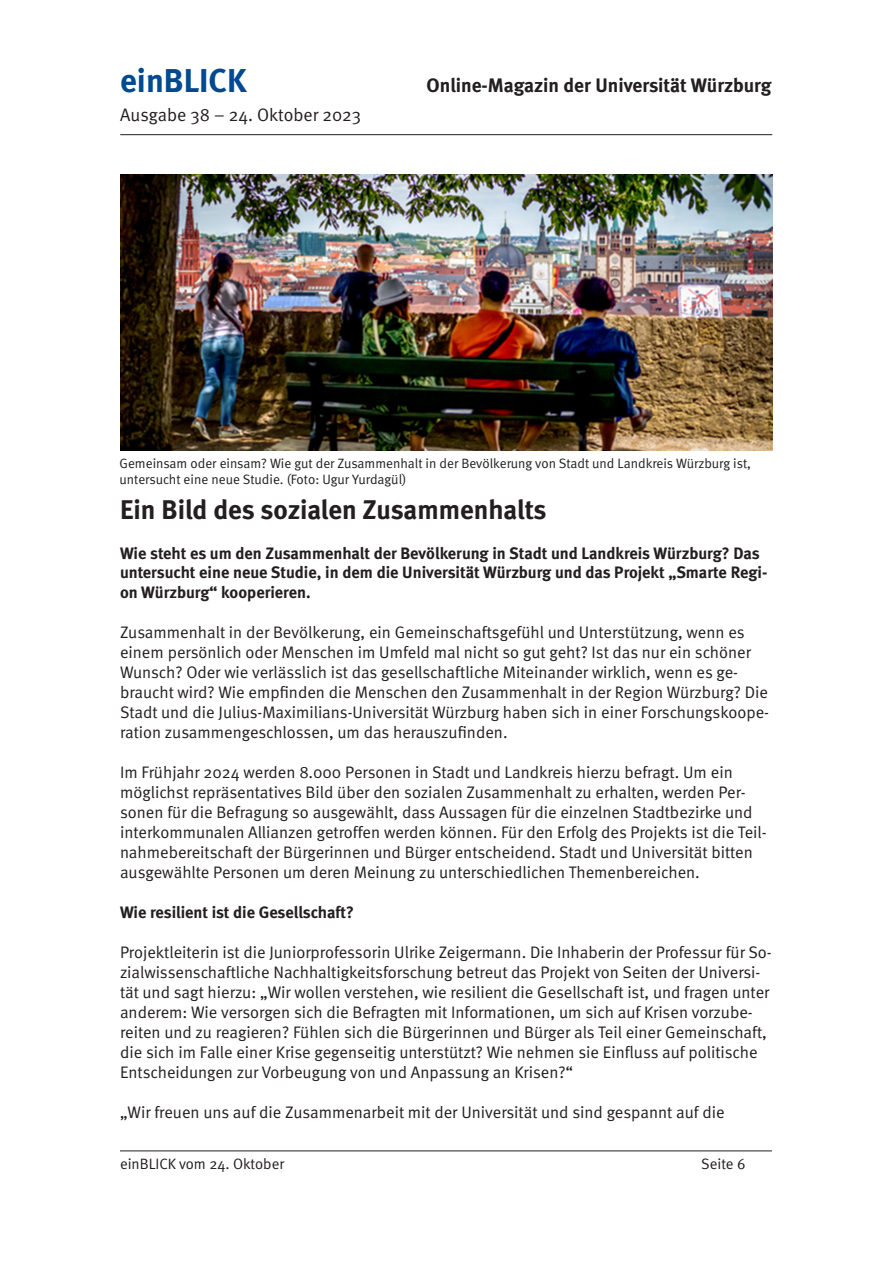
<style>
.page{position:relative;width:893px;height:1263px;background:#fff}
.page>*{position:absolute;margin:0;border:0;box-sizing:border-box;transform-origin:0 0}
.t1{font:700 33px "Meta";color:#014990}
.t2{font:700 27px "Meta";letter-spacing:-.005em;color:#231f20}
.t3{font:700 19.5px "Meta";color:#231f20}
.t4{font:18px "Meta Normal";color:#231f20}
.t5{font:16.65px/20px "Meta Normal";color:#231f20}
.t6{font:700 16.5px/19.8px "Meta";color:#231f20}
.t7{font:15px "Meta Normal";color:#231f20}
.t8{font:13.5px/16.2px "Meta Normal";color:#231f20}
</style>
<div class="page">
<hr style="left:120px;top:134px;width:652px;height:1px;background:#231f20">
<hr style="left:120px;top:1150px;width:652px;height:1px;background:#231f20">
<img style="left:120px;top:174px;width:652px;height:277px">
<h1 class="t1" style="left:120px;top:61px;width:128px">einBLICK</h1>
<p class="t3" style="left:427px;top:74px;width:346px">Online-Magazin der Universität Würzburg</p>
<p class="t4" style="left:120px;top:105px;width:242px">Ausgabe 38 – 24. Oktober 2023</p>
<p class="t8" style="left:120px;top:455px;width:633px">Gemeinsam oder einsam? Wie gut der Zusammenhalt in der Bevölkerung von Stadt und Landkreis Würzburg ist, untersucht eine neue Studie. (Foto: Ugur Yurdagül)</p>
<h2 class="t2" style="left:120px;top:493px;width:428px">Ein Bild des sozialen Zusammenhalts</h2>
<p class="t6" style="left:120px;top:543px;width:649px">Wie steht es um den Zusammenhalt der Bevölkerung in Stadt und Landkreis Würzburg? Das untersucht eine neue Studie, in dem die Universität Würzburg und das Projekt „Smarte Regi&shy;on Würzburg“ kooperieren.</p>
<p class="t5" style="left:120px;top:622px;width:650px">Zusammenhalt in der Bevölkerung, ein Gemeinschaftsgefühl und Unterstützung, wenn es einem persönlich oder Menschen im Umfeld mal nicht so gut geht? Ist das nur ein schöner Wunsch? Oder wie verlässlich ist das gesellschaftliche Miteinander wirklich, wenn es ge&shy;braucht wird? Wie empfinden die Menschen den Zusammenhalt in der Region Würzburg? Die Stadt und die Julius-Maximilians-Universität Würzburg haben sich in einer Forschungskoope&shy;ration zusammengeschlossen, um das herauszufinden.</p>
<p class="t5" style="left:120px;top:762px;width:648px">Im Frühjahr 2024 werden 8.000 Personen in Stadt und Landkreis hierzu befragt. Um ein möglichst repräsentatives Bild über den sozialen Zusammenhalt zu erhalten, werden Per&shy;sonen für die Befragung so ausgewählt, dass Aussagen für die einzelnen Stadtbezirke und interkommunalen Allianzen getroffen werden können. Für den Erfolg des Projekts ist die Teil&shy;nahmebereitschaft der Bürgerinnen und Bürger entscheidend. Stadt und Universität bitten ausgewählte Personen um deren Meinung zu unterschiedlichen Themenbereichen.</p>
<p class="t6" style="left:120px;top:902px;width:236px">Wie resilient ist die Gesellschaft?</p>
<p class="t5" style="left:120px;top:942px;width:653px">Projektleiterin ist die Juniorprofessorin Ulrike Zeigermann. Die Inhaberin der Professur für So&shy;zialwissenschaftliche Nachhaltigkeitsforschung betreut das Projekt von Seiten der Universi&shy;tät und sagt hierzu: „Wir wollen verstehen, wie resilient die Gesellschaft ist, und fragen unter anderem: Wie versorgen sich die Befragten mit Informationen, um sich auf Krisen vorzube&shy;reiten und zu reagieren? Fühlen sich die Bürgerinnen und Bürger als Teil einer Gemeinschaft, die sich im Falle einer Krise gegenseitig unterstützt? Wie nehmen sie Einfluss auf politische Entscheidungen zur Vorbeugung von und Anpassung an Krisen?“</p>
<p class="t5" style="left:120px;top:1102px;width:606px">„Wir freuen uns auf die Zusammenarbeit mit der Universität und sind gespannt auf die</p>
<p class="t7" style="left:120px;top:1155px;width:166px">einBLICK vom 24. Oktober</p>
<p class="t7" style="left:701px;top:1155px;width:46px">Seite 6</p>
</div>
